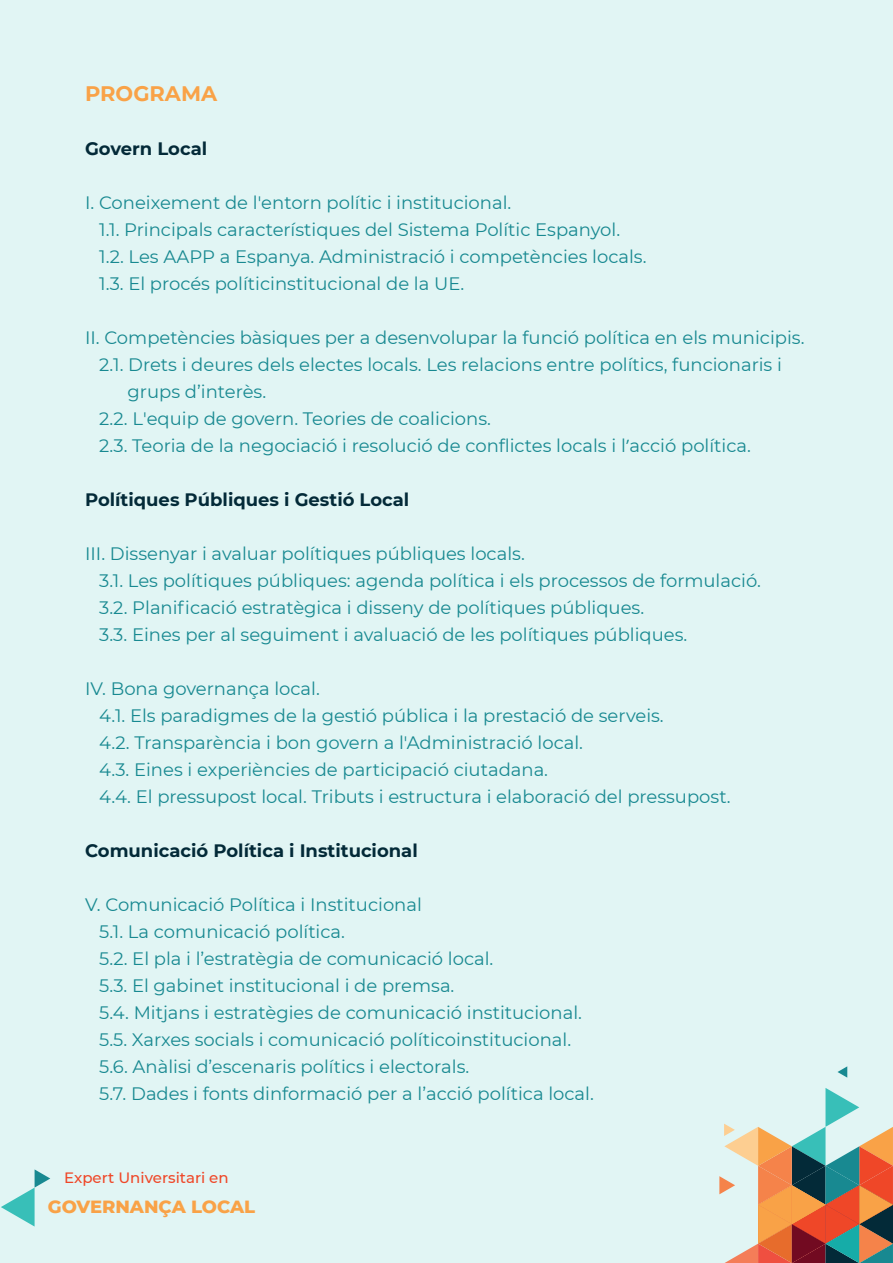
<style>
.page{position:relative;width:893px;height:1263px;background:#e1f5f4}
.page>*{position:absolute;margin:0;border:0;box-sizing:border-box;transform-origin:0 0}
.t1{font:700 21px "Montserrat";color:#f9a247}
.t2{font:18px/27px "Montserrat";color:#188991}
.t3{font:700 18px "Montserrat";color:#032a38}
.t4{font:800 18px "Montserrat";color:#f9a247}
.t5{font:500 15px "Montserrat";color:#ef4728}
.s1{font-family:"Myriad Pro"}
</style>
<div class="page">
<svg style="left:837px;top:1066px;width:10px;height:12px"></svg>
<svg style="left:719px;top:1088px;width:174px;height:175px"></svg>
<svg style="left:1px;top:1169px;width:49px;height:57px"></svg>
<p class="t1" style="left:85px;top:78px;width:134px">PROGRAMA</p>
<p class="t3" style="left:85px;top:135px;width:124px">Govern Local</p>
<p class="t2" style="left:99px;top:188px;width:549px;text-indent:-14px">I. Coneixement de l'entorn polític i institucional.<br>1.1. Principals característiques del Sistema Polític Espanyol.<br>1.2. Les AAPP a Espanya. Administració i competències locals.<br>1.3. El procés políticinstitucional de la UE.</p>
<p class="t2" style="left:85px;top:323px;width:721px">II. Competències bàsiques per a desenvolupar la funció política en els municipis.</p>
<p class="t2" style="left:99px;top:350px;width:684px">2.1. Drets i deures dels electes locals. Les relacions entre polítics, funcionaris i</p>
<p class="t2" style="left:127px;top:377px;width:140px">grups d’interès.</p>
<p class="t2" style="left:99px;top:404px;width:393px">2.2. L'equip de govern. Teories de coalicions.</p>
<p class="t2" style="left:99px;top:431px;width:653px">2.3. Teoria de la negociació i resolució de conflictes locals i l<span class="s1">’</span>acció política.</p>
<p class="t3" style="left:85px;top:486px;width:326px">Polítiques Públiques i Gestió Local</p>
<p class="t2" style="left:99px;top:539px;width:663px;text-indent:-14px">III. Dissenyar i avaluar polítiques públiques locals.<br>3.1. Les polítiques públiques: agenda política i els processos de formulació.<br>3.2. Planificació estratègica i disseny de polítiques públiques.<br>3.3. Eines per al seguiment i avaluació de les polítiques públiques.</p>
<p class="t2" style="left:99px;top:674px;width:633px;text-indent:-14px">IV. Bona governança local.<br>4.1. Els paradigmes de la gestió pública i la prestació de serveis.<br>4.2. Transparència i bon govern a l'Administració local.<br>4.3. Eines i experiències de participació ciutadana.<br>4.4. El pressupost local. Tributs i estructura i elaboració del pressupost.</p>
<p class="t3" style="left:85px;top:837px;width:334px">Comunicació Política i Institucional</p>
<p class="t2" style="left:99px;top:890px;width:496px;text-indent:-14px">V. Comunicació Política i Institucional<br>5.1. La comunicació política.<br>5.2. El pla i l’estratègia de comunicació local.<br>5.3. El gabinet institucional i de premsa.<br>5.4. Mitjans i estratègies de comunicació institucional.<br>5.5. Xarxes socials i comunicació políticoinstitucional.<br>5.6. Anàlisi d’escenaris polítics i electorals.<br>5.7. Dades i fonts dinformació per a l’acció política local.</p>
<p class="t5" style="left:64px;top:1167px;width:166px">Expert Universitari en</p>
<p class="t4" style="left:48px;top:1193px;width:209px">GOVERNANÇA LOCAL</p>
</div>
